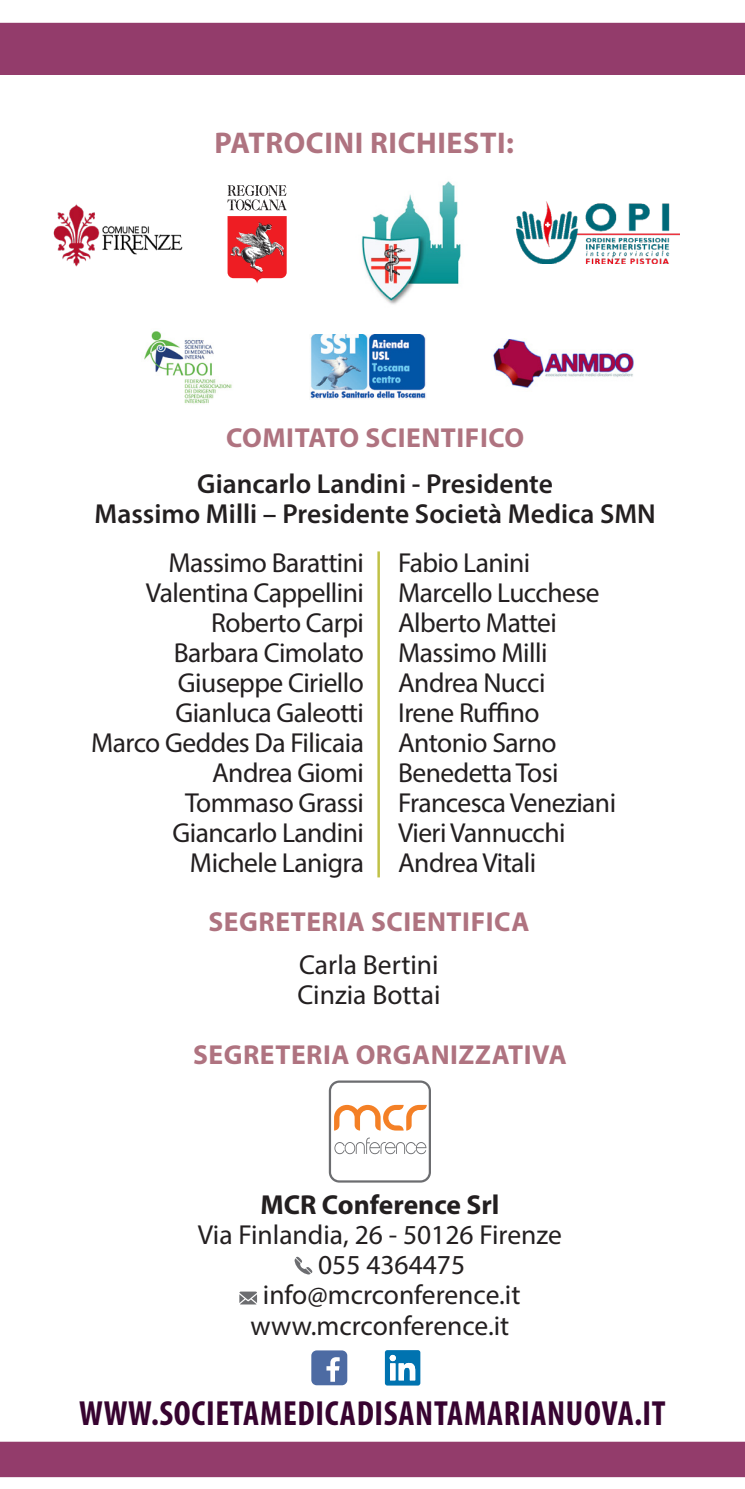
<style>
.page{position:relative;width:745px;height:1489px;background:#fff}
.page>*{position:absolute;margin:0;border:0;box-sizing:border-box;transform-origin:0 0}
.t1{font:700 condensed 35px "Myriad Pro";letter-spacing:.02em;color:#370330}
.t2{font:700 30px "Myriad Pro";letter-spacing:.02em;color:#af7380}
.t3{font:27.5px "Myriad Pro";letter-spacing:-.02em;color:#231f20}
.t4{font:27.5px "Myriad Pro";color:#231f20}
.t5{font:700 27.5px "Myriad Pro";letter-spacing:.02em;color:#af7380}
.t6{font:600 27.5px "Myriad Pro";color:#231f20}
.t7{font:700 27.5px "Myriad Pro";color:#231f20}
</style>
<div class="page">
<div style="left:0;top:23px;width:744px;height:52px;background:#933c6b"></div>
<div style="left:0;top:1441px;width:744px;height:35px;background:#933c6b"></div>
<hr style="left:377px;top:551px;width:2px;height:326px;background:#c0c147">
<svg style="left:294px;top:1256px;width:18px;height:18px"></svg>
<svg style="left:239px;top:1291px;width:18px;height:13px"></svg>
<div style="left:311px;top:1350px;width:36px;height:35px;background:#4d6ba3;border-radius:5px"></div>
<svg style="left:326px;top:1357px;width:13px;height:24px"></svg>
<svg style="left:384px;top:1350px;width:36px;height:35px"></svg>
<svg style="left:328px;top:1080px;width:102px;height:102px"></svg>
<img style="left:53px;top:204px;width:130px;height:63px">
<img style="left:493px;top:339px;width:141px;height:49px">
<img style="left:516px;top:202px;width:163px;height:62px">
<img style="left:310px;top:334px;width:116px;height:65px">
<svg style="left:227px;top:185px;width:60px;height:99px"></svg>
<img style="left:229px;top:222px;width:55px;height:51px">
<img style="left:361px;top:181px;width:100px;height:124px">
<img style="left:144px;top:331px;width:88px;height:73px">
<p class="t5" style="left:235px;top:108px;width:282px">CON IL PATROCINIO DI</p>
<p class="t2" style="left:214px;top:123px;width:301px">PATROCINI RICHIESTI:</p>
<p class="t5" style="left:226px;top:420px;width:299px">COMITATO SCIENTIFICO</p>
<p class="t6" style="left:197px;top:466px;width:357px">Giancarlo Landini - Presidente</p>
<p class="t6" style="left:94px;top:496px;width:562px">Massimo Milli – Presidente Società Medica SMN</p>
<p class="t3" style="left:168px;top:546px;width:197px">Massimo Barattini</p>
<p class="t3" style="left:146px;top:576px;width:219px">Valentina Cappellini</p>
<p class="t3" style="left:211px;top:606px;width:154px">Roberto Carpi</p>
<p class="t3" style="left:174px;top:636px;width:191px">Barbara Cimolato</p>
<p class="t3" style="left:178px;top:666px;width:187px">Giuseppe Ciriello</p>
<p class="t3" style="left:175px;top:696px;width:190px">Gianluca Galeotti</p>
<p class="t3" style="left:91px;top:726px;width:274px">Marco Geddes Da Filicaia</p>
<p class="t3" style="left:212px;top:756px;width:153px">Andrea Giomi</p>
<p class="t3" style="left:185px;top:786px;width:180px">Tommaso Grassi</p>
<p class="t3" style="left:172px;top:816px;width:193px">Giancarlo Landini</p>
<p class="t3" style="left:190px;top:846px;width:175px">Michele Lanigra</p>
<p class="t3" style="left:398px;top:546px;width:134px">Fabio Lanini</p>
<p class="t3" style="left:398px;top:576px;width:203px">Marcello Lucchese</p>
<p class="t3" style="left:398px;top:606px;width:160px">Alberto Mattei</p>
<p class="t3" style="left:398px;top:636px;width:151px">Massimo Milli</p>
<p class="t3" style="left:398px;top:666px;width:149px">Andrea Nucci</p>
<p class="t3" style="left:398px;top:696px;width:143px">Irene Ruffino</p>
<p class="t3" style="left:398px;top:726px;width:160px">Antonio Sarno</p>
<p class="t3" style="left:398px;top:756px;width:162px">Benedetta Tosi</p>
<p class="t3" style="left:398px;top:786px;width:219px">Francesca Veneziani</p>
<p class="t3" style="left:398px;top:816px;width:169px">Vieri Vannucchi</p>
<p class="t3" style="left:398px;top:846px;width:140px">Andrea Vitali</p>
<p class="t5" style="left:208px;top:904px;width:322px">SEGRETERIA SCIENTIFICA</p>
<p class="t4" style="left:299px;top:947px;width:141px">Carla Bertini</p>
<p class="t4" style="left:297px;top:977px;width:144px">Cinzia Bottai</p>
<p class="t5" style="left:193px;top:1037px;width:375px">SEGRETERIA ORGANIZZATIVA</p>
<p class="t7" style="left:260px;top:1187px;width:240px">MCR Conference Srl</p>
<p class="t4" style="left:198px;top:1218px;width:365px">Via Finlandia, 26 - 50126 Firenze</p>
<p class="t4" style="left:318px;top:1248px;width:148px">055 4364475</p>
<p class="t4" style="left:263px;top:1278px;width:259px">info@mcrconference.it</p>
<p class="t4" style="left:250px;top:1308px;width:260px">www.mcrconference.it</p>
<p class="t1" style="left:79px;top:1391px;width:587px">WWW.SOCIETAMEDICADISANTAMARIANUOVA.IT</p>
</div>
